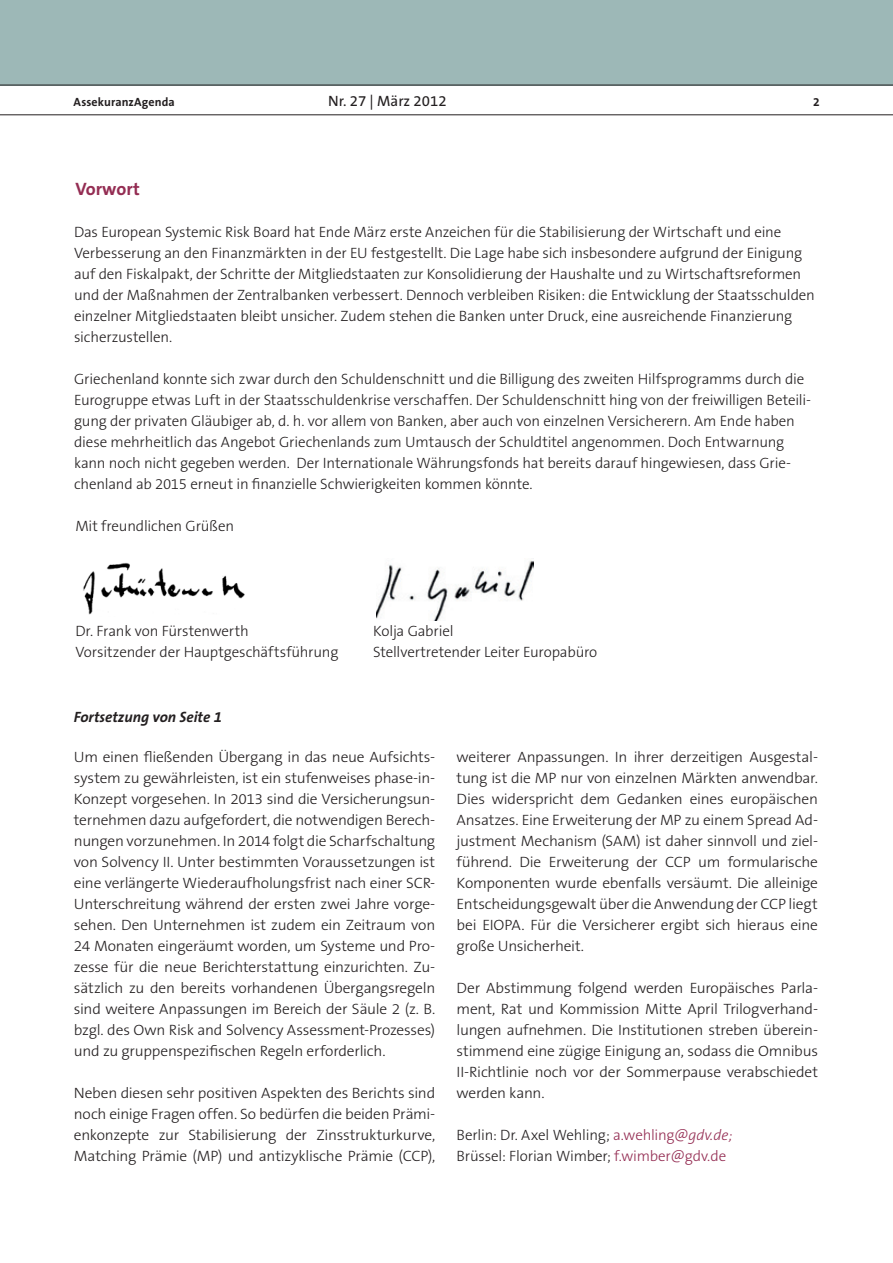
<style>
.page{position:relative;width:893px;height:1263px;background:#fff}
.page>*{position:absolute;margin:0;border:0;box-sizing:border-box;transform-origin:0 0}
.t1{font:700 18px "The Sans B7";color:#942d53}
.t2{font:300 15px/21px "The Sans B3";letter-spacing:-.015em;color:#231f20}
.t3{font:italic 700 15px "The Sans B7";color:#231f20}
.t4{font:15px "The Sans B5 Plain";color:#231f20}
.t5{font:700 12px "The Sans B7";letter-spacing:.01em;color:#231f20}
.s1{color:#942d53}
.s2{font-style:italic;color:#942d53}
</style>
<div class="page">
<div style="left:0;top:0;width:893px;height:85px;background:#9db8b7"></div>
<hr style="left:0;top:85px;width:893px;height:1px;background:#231f20">
<hr style="left:0;top:114px;width:893px;height:1px;background:#231f20">
<img style="left:83px;top:562px;width:162px;height:53px">
<img style="left:377px;top:560px;width:156px;height:60px">
<p class="t5" style="left:74px;top:95px;width:103px">AssekuranzAgenda</p>
<p class="t4" style="left:328px;top:93px;width:120px">Nr. 27 | März 2012</p>
<p class="t5" style="left:813px;top:95px;width:8px">2</p>
<p class="t1" style="left:76px;top:179px;width:66px">Vorwort</p>
<p class="t2" style="left:74px;top:222px;width:742px">Das European Systemic Risk Board hat Ende März erste Anzeichen für die Stabilisierung der Wirtschaft und eine Verbesserung an den Finanzmärkten in der EU festgestellt. Die Lage habe sich insbesondere aufgrund der Einigung auf den Fiskalpakt, der Schritte der Mitgliedstaaten zur Konsolidierung der Haushalte und zu Wirtschaftsreformen und der Maßnahmen der Zentralbanken verbessert. Dennoch verbleiben Risiken: die Entwicklung der Staatsschulden einzelner Mitgliedstaaten bleibt unsicher. Zudem stehen die Banken unter Druck, eine ausreichende Finanzierung sicherzustellen.</p>
<p class="t2" style="left:74px;top:369px;width:738px">Griechenland konnte sich zwar durch den Schuldenschnitt und die Billigung des zweiten Hilfsprogramms durch die Eurogruppe etwas Luft in der Staatsschuldenkrise verschaffen. Der Schuldenschnitt hing von der freiwilligen Beteili&shy;gung der privaten Gläubiger ab, d. h. vor allem von Banken, aber auch von einzelnen Versicherern. Am Ende haben diese mehrheitlich das Angebot Griechenlands zum Umtausch der Schuldtitel angenommen. Doch Entwarnung kann noch nicht gegeben werden. Der Internationale Währungsfonds hat bereits darauf hingewiesen, dass Grie&shy;chenland ab 2015 erneut in finanzielle Schwierigkeiten kommen könnte.</p>
<p class="t2" style="left:75px;top:516px;width:160px">Mit freundlichen Grüßen</p>
<p class="t2" style="left:75px;top:621px;width:265px">Dr. Frank von Fürstenwerth<br>Vorsitzender der Hauptgeschäftsführung</p>
<p class="t2" style="left:373px;top:621px;width:226px">Kolja Gabriel<br>Stellvertretender Leiter Europabüro</p>
<p class="t3" style="left:74px;top:708px;width:150px">Fortsetzung von Seite 1</p>
<p class="t2" style="left:74px;top:747px;width:363px;text-align:justify">Um einen fließenden Übergang in das neue Aufsichts&shy;system zu gewährleisten, ist ein stufenweises phase-in-Konzept vorgesehen. In 2013 sind die Versicherungsun&shy;ternehmen dazu aufgefordert, die notwendigen Berech&shy;nungen vorzunehmen. In 2014 folgt die Scharfschaltung von Solvency II. Unter bestimmten Voraussetzungen ist eine verlängerte Wiederaufholungsfrist nach einer SCR-Unterschreitung während der ersten zwei Jahre vorge&shy;sehen. Den Unternehmen ist zudem ein Zeitraum von 24 Monaten eingeräumt worden, um Systeme und Pro&shy;zesse für die neue Berichterstattung einzurichten. Zu&shy;sätzlich zu den bereits vorhandenen Übergangsregeln sind weitere Anpassungen im Bereich der Säule 2 (z. B. bzgl. des Own Risk and Solvency Assessment-Prozesses) und zu gruppenspezifischen Regeln erforderlich.</p>
<p class="t2" style="left:74px;top:1083px;width:363px;text-align:justify">Neben diesen sehr positiven Aspekten des Berichts sind noch einige Fragen offen. So bedürfen die beiden Prämi&shy;enkonzepte zur Stabilisierung der Zinsstrukturkurve, Matching Prämie (MP) und antizyklische Prämie (CCP),</p>
<p class="t2" style="left:457px;top:747px;width:363px;text-align:justify">weiterer Anpassungen. In ihrer derzeitigen Ausgestal&shy;tung ist die MP nur von einzelnen Märkten anwendbar.<br>Dies widerspricht dem Gedanken eines europäischen Ansatzes. Eine Erweiterung der MP zu einem Spread Ad&shy;justment Mechanism (SAM) ist daher sinnvoll und ziel&shy;führend. Die Erweiterung der CCP um formularische Komponenten wurde ebenfalls versäumt. Die alleinige Entscheidungsgewalt über die Anwendung der CCP liegt bei EIOPA. Für die Versicherer ergibt sich hieraus eine große Unsicherheit.</p>
<p class="t2" style="left:457px;top:978px;width:363px;text-align:justify">Der Abstimmung folgend werden Europäisches Parla&shy;ment, Rat und Kommission Mitte April Trilogverhand&shy;lungen aufnehmen. Die Institutionen streben überein&shy;stimmend eine zügige Einigung an, sodass die Omnibus II-Richtlinie noch vor der Sommerpause verabschiedet werden kann.</p>
<p class="t2" style="left:457px;top:1125px;width:278px">Berlin: Dr. Axel Wehling; <span class="s1">a.wehling</span><span class="s2">@gdv.de;<br></span>Brüssel: Florian Wimber; <span class="s1">f.wimber</span><span class="s2">@</span><span class="s1">gdv.de</span></p>
</div>
